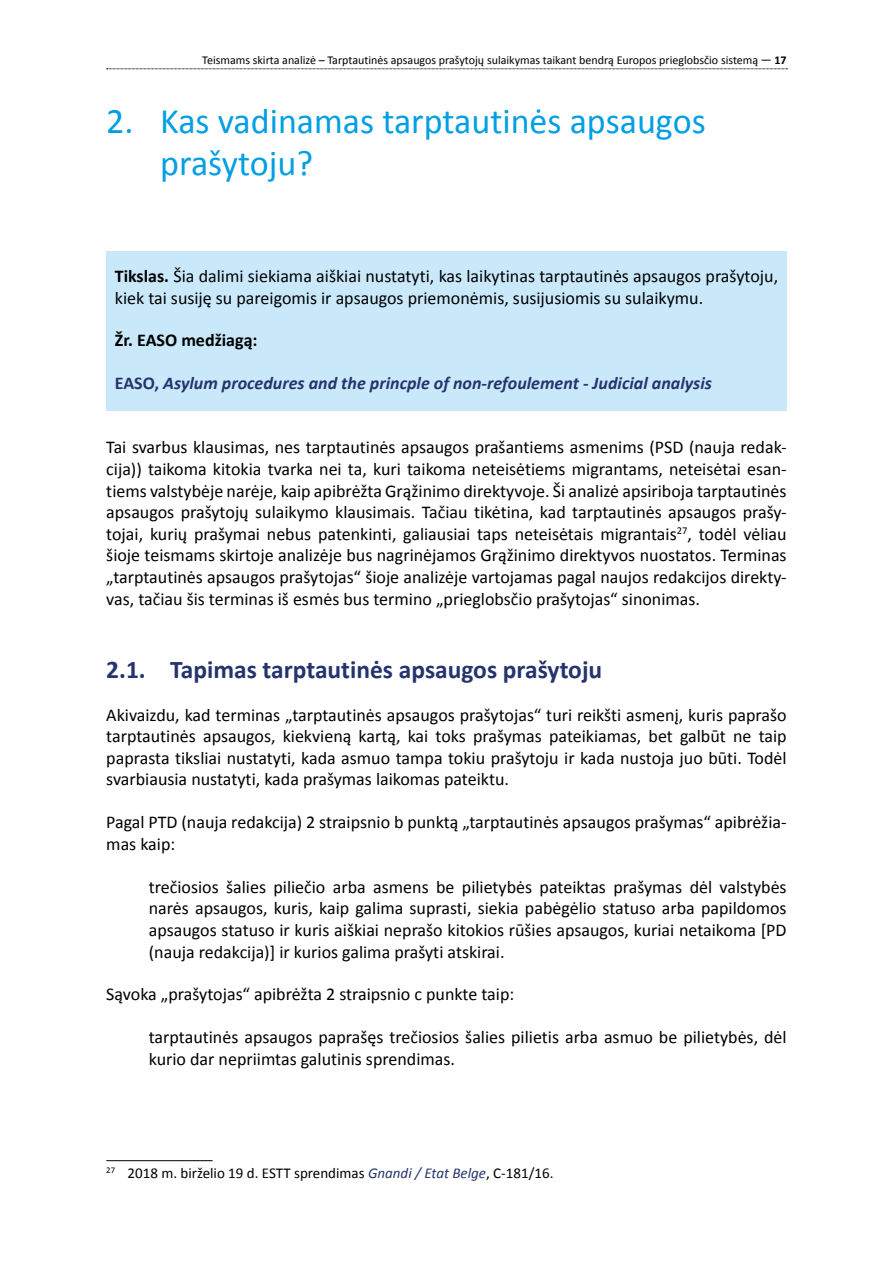
<style>
.page{position:relative;width:893px;height:1263px;background:#fff}
.page>*{position:absolute;margin:0;border:0;box-sizing:border-box;transform-origin:0 0}
.title_1_nn{font:36px/42px "Calibri";color:#009fe3}
.title_2_nn{font:700 25.5px "Calibri";color:#25346d}
.body{font:18px/21.6px "Calibri";color:#000;text-align:justify}
.body_indent{font:18px/21.6px "Calibri";color:#000;text-align:justify}
.body_box_first{font:18px/21.6px "Calibri";color:#000}
.body_box_last{font:italic 700 18px "Calibri";color:#25346d}
.body_box{font:700 18px "Calibri";color:#000}
.footnotes{font:15px "Calibri";color:#000}
.t1{font:12px "Calibri";color:#000}
.s1{font-weight:700}
.s2{font-style:normal}
.s3{font-style:italic;color:#25346d}
</style>
<div class="page">
<svg style="left:107px;top:69px;width:680px;height:1px"></svg>
<div style="left:106px;top:251px;width:681px;height:74px;background:#c9e9fb"></div>
<div style="left:106px;top:316px;width:681px;height:52px;background:#c9e9fb"></div>
<div style="left:106px;top:359px;width:681px;height:52px;background:#c9e9fb"></div>
<hr style="left:106px;top:1160px;width:107px;height:1px;background:#000">
<p class="t1" style="left:202px;top:53px;width:586px">Teismams skirta analizė – Tarptautinės apsaugos prašytojų sulaikymas taikant bendrą Europos prieglobsčio sistemą — <span class="s1">17</span></p>
<p class="title_1_nn" style="left:160px;top:99px;width:547px;text-indent:-54px">2. Kas vadinamas tarptautinės apsaugos prašytoju?</p>
<p class="body_box_first" style="left:115px;top:264px;width:665px"><span class="s1">Tikslas.</span> Šia dalimi siekiama aiškiai nustatyti, kas laikytinas tarptautinės apsaugos prašytoju, kiek tai susiję su pareigomis ir apsaugos priemonėmis, susijusiomis su sulaikymu.</p>
<p class="body_box" style="left:115px;top:329px;width:144px">Žr. EASO medžiagą:</p>
<p class="body_box_last" style="left:115px;top:372px;width:599px"><span class="s2">EASO,</span> Asylum procedures and the princple of non-refoulement - Judicial analysis</p>
<p class="body" style="left:106px;top:436px;width:682px">Tai svarbus klausimas, nes tarptautinės apsaugos prašantiems asmenims (PSD (nauja redak&shy;cija)) taikoma kitokia tvarka nei ta, kuri taikoma neteisėtiems migrantams, neteisėtai esan&shy;tiems valstybėje narėje, kaip apibrėžta Grąžinimo direktyvoje. Ši analizė apsiriboja tarptautinės apsaugos prašytojų sulaikymo klausimais. Tačiau tikėtina, kad tarptautinės apsaugos prašy&shy;tojai, kurių prašymai nebus patenkinti, galiausiai taps neteisėtais migrantais<sup>27</sup>, todėl vėliau šioje teismams skirtoje analizėje bus nagrinėjamos Grąžinimo direktyvos nuostatos. Terminas „tarptautinės apsaugos prašytojas“ šioje analizėje vartojamas pagal naujos redakcijos direkty&shy;vas, tačiau šis terminas iš esmės bus termino „prieglobsčio prašytojas“ sinonimas.</p>
<p class="title_2_nn" style="left:106px;top:653px;width:497px">2.1. Tapimas tarptautinės apsaugos prašytoju</p>
<p class="body" style="left:106px;top:703px;width:682px">Akivaizdu, kad terminas „tarptautinės apsaugos prašytojas“ turi reikšti asmenį, kuris paprašo tarptautinės apsaugos, kiekvieną kartą, kai toks prašymas pateikiamas, bet galbūt ne taip paprasta tiksliai nustatyti, kada asmuo tampa tokiu prašytoju ir kada nustoja juo būti. Todėl svarbiausia nustatyti, kada prašymas laikomas pateiktu.</p>
<p class="body" style="left:106px;top:811px;width:682px">Pagal PTD (nauja redakcija) 2 straipsnio b punktą „tarptautinės apsaugos prašymas“ apibrėžia&shy;mas kaip:</p>
<p class="body_indent" style="left:149px;top:875px;width:639px">trečiosios šalies piliečio arba asmens be pilietybės pateiktas prašymas dėl valstybės narės apsaugos, kuris, kaip galima suprasti, siekia pabėgėlio statuso arba papildomos apsaugos statuso ir kuris aiškiai neprašo kitokios rūšies apsaugos, kuriai netaikoma [PD (nauja redakcija)] ir kurios galima prašyti atskirai.</p>
<p class="body" style="left:106px;top:983px;width:409px">Sąvoka „prašytojas“ apibrėžta 2 straipsnio c punkte taip:</p>
<p class="body_indent" style="left:149px;top:1026px;width:639px">tarptautinės apsaugos paprašęs trečiosios šalies pilietis arba asmuo be pilietybės, dėl kurio dar nepriimtas galutinis sprendimas.</p>
<p class="footnotes" style="left:106px;top:1164px;width:449px"><sup>27</sup> 2018 m. birželio 19 d. ESTT sprendimas <span class="s3">Gnandi / Etat Belge</span>, C-181/16.</p>
</div>
